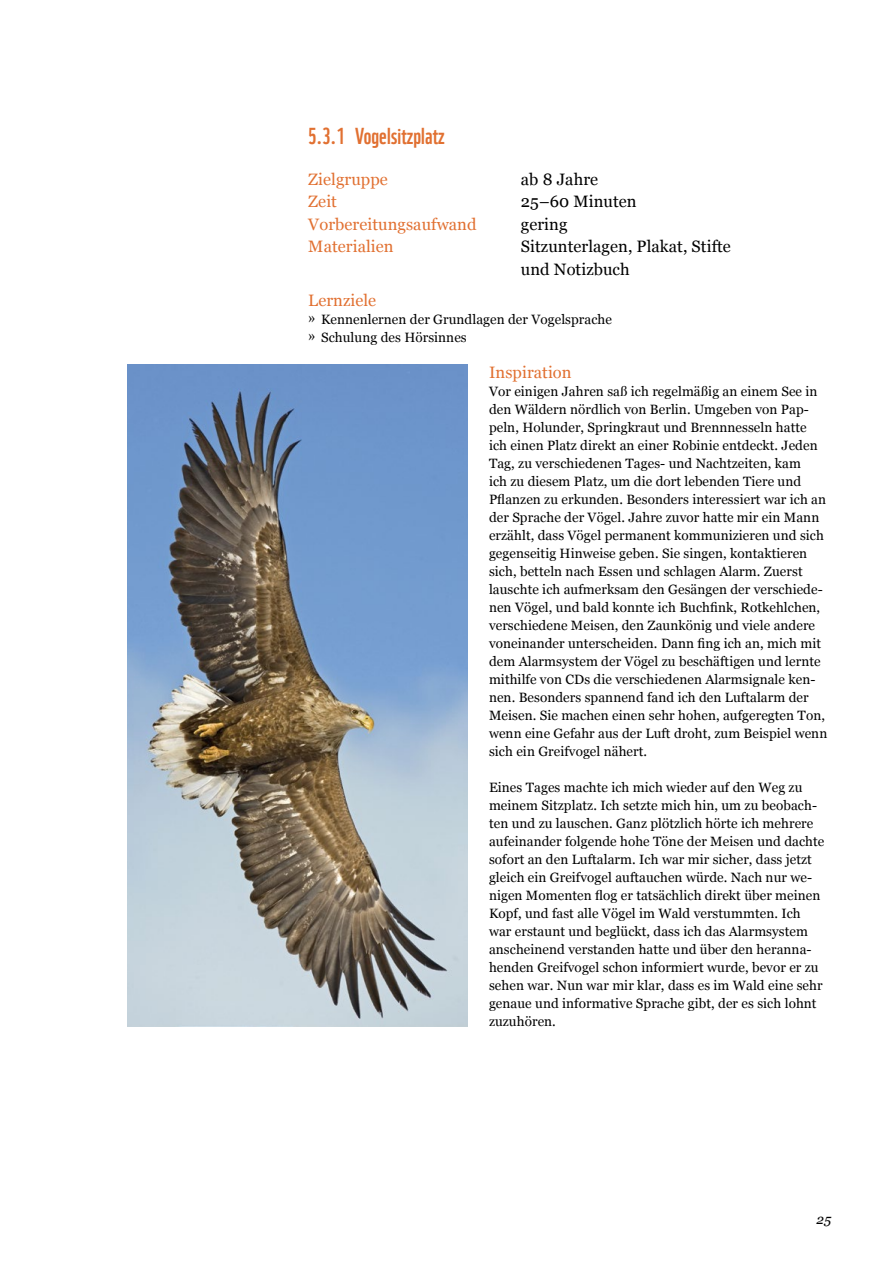
<style>
.page{position:relative;width:893px;height:1263px;background:#fff}
.page>*{position:absolute;margin:0;border:0;box-sizing:border-box;transform-origin:0 0}
.t1{font:22.5px "WWF";letter-spacing:.005em;color:#e17031}
.t2{font:16.5px/22.5px "Georgia";letter-spacing:.005em;color:#000}
.t3{font:16.5px "Georgia";letter-spacing:.005em;color:#e17031}
.t4{font:13.5px/18px "Georgia";letter-spacing:.005em;color:#000}
.t5{font:italic 13.5px "Georgia";color:#000}
.s1{font-family:"Adobe Garamond Pro";font-size:19.5px}
</style>
<div class="page">
<img style="left:128px;top:364px;width:340px;height:662px">
<h1 class="t1" style="left:308px;top:118px;width:138px">5.3.1 Vogelsitzplatz</h1>
<p class="t3" style="left:308px;top:167px;width:81px">Zielgruppe</p>
<p class="t2" style="left:521px;top:167px;width:79px">ab 8 Jahre</p>
<p class="t3" style="left:308px;top:189px;width:30px">Zeit</p>
<p class="t2" style="left:521px;top:189px;width:117px">25–60 Minuten</p>
<p class="t3" style="left:308px;top:212px;width:170px">Vorbereitungsaufwand</p>
<p class="t2" style="left:521px;top:212px;width:48px">gering</p>
<p class="t3" style="left:308px;top:234px;width:87px">Materialien</p>
<p class="t2" style="left:521px;top:234px;width:211px">Sitzunterlagen, Plakat, Stifte und Notizbuch</p>
<p class="t3" style="left:308px;top:288px;width:69px">Lernziele</p>
<p class="t4" style="left:308px;top:310px;width:305px"><span class="s1">»</span> Kennenlernen der Grundlagen der Vogelsprache <span class="s1">»</span> Schulung des Hörsinnes</p>
<p class="t3" style="left:489px;top:360px;width:84px">Inspiration</p>
<p class="t4" style="left:489px;top:382px;width:340px">Vor einigen Jahren saß ich regelmäßig an einem See in den Wäldern nördlich von Berlin. Umgeben von Pap&shy;peln, Holunder, Springkraut und Brennnesseln hatte ich einen Platz direkt an einer Robinie entdeckt. Jeden Tag, zu verschiedenen Tages- und Nachtzeiten, kam<br>ich zu diesem Platz, um die dort lebenden Tiere und Pflanzen zu erkunden. Besonders interessiert war ich an der Sprache der Vögel. Jahre zuvor hatte mir ein Mann erzählt, dass Vögel permanent kommunizieren und sich gegenseitig Hinweise geben. Sie singen, kontaktieren sich, betteln nach Essen und schlagen Alarm. Zuerst lauschte ich aufmerksam den Gesängen der verschiede&shy;nen Vögel, und bald konnte ich Buchfink, Rotkehlchen, verschiedene Meisen, den Zaunkönig und viele andere voneinander unterscheiden. Dann fing ich an, mich mit dem Alarmsystem der Vögel zu beschäftigen und lernte mithilfe von CDs die verschiedenen Alarmsignale ken&shy;nen. Besonders spannend fand ich den Luftalarm der Meisen. Sie machen einen sehr hohen, aufgeregten Ton, wenn eine Gefahr aus der Luft droht, zum Beispiel wenn sich ein Greifvogel nähert.</p>
<p class="t4" style="left:489px;top:778px;width:337px">Eines Tages machte ich mich wieder auf den Weg zu meinem Sitzplatz. Ich setzte mich hin, um zu beobach&shy;ten und zu lauschen. Ganz plötzlich hörte ich mehrere aufeinander folgende hohe Töne der Meisen und dachte sofort an den Luftalarm. Ich war mir sicher, dass jetzt gleich ein Greifvogel auftauchen würde. Nach nur we&shy;nigen Momenten flog er tatsächlich direkt über meinen Kopf, und fast alle Vögel im Wald verstummten. Ich war erstaunt und beglückt, dass ich das Alarmsystem anscheinend verstanden hatte und über den heranna&shy;henden Greifvogel schon informiert wurde, bevor er zu sehen war. Nun war mir klar, dass es im Wald eine sehr genaue und informative Sprache gibt, der es sich lohnt zuzuhören.</p>
<p class="t5" style="left:817px;top:1210px;width:16px">25</p>
</div>
